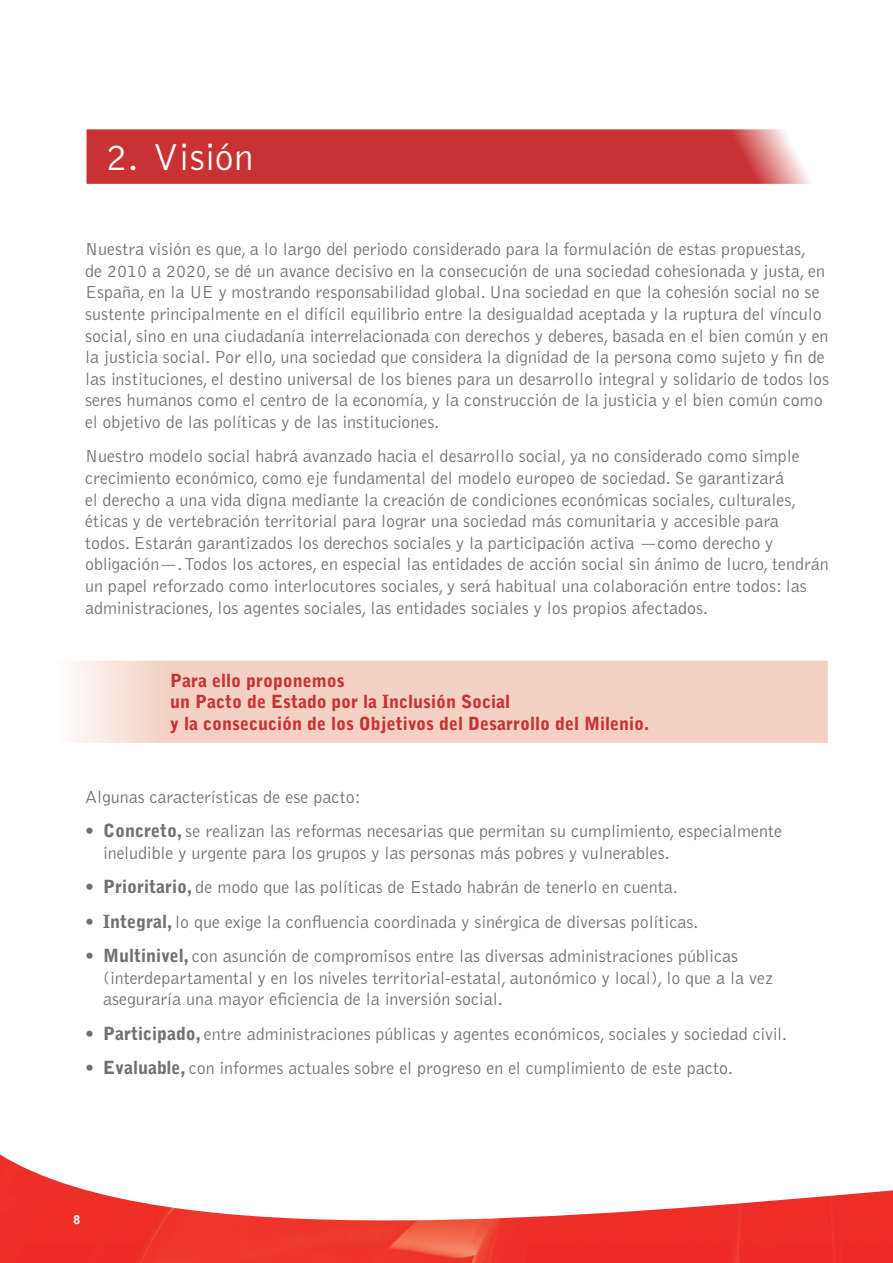
<style>
.page{position:relative;width:893px;height:1263px;background:#fff}
.page>*{position:absolute;margin:0;border:0;box-sizing:border-box;transform-origin:0 0}
.t1{font:300 39px "Bell Gothic Std";color:#fff}
.txt{font:300 18px/21.6px "Bell Gothic Std";color:#717074}
.t2{font:900 18px/21.6px "Bell Gothic Std";color:#c93133}
.t3{font:900 12px "Bell Gothic Std";color:#fff}
.s1{font-weight:900}
</style>
<div class="page">
<img style="left:0;top:1154px;width:892px;height:109px">
<img style="left:892px;top:1190px;width:1px;height:73px">
<div style="left:85px;top:128px;width:775px;height:57px;background:#c93133;border:1px solid #fff"></div>
<div style="left:55px;top:660px;width:773px;height:83px;background:#f3d2c4"></div>
<div style="left:54px;top:659px;width:775px;height:85px;border:1px solid #fff"></div>
<p class="t1" style="left:106px;top:136px;width:149px">2. Visión</p>
<p class="txt" style="left:85px;top:239px;width:746px">Nuestra visión es que, a lo largo del periodo considerado para la formulación de estas propuestas,<br>de 2010 a 2020, se dé un avance decisivo en la consecución de una sociedad cohesionada y justa, en España, en la UE y mostrando responsabilidad global. Una sociedad en que la cohesión social no se sustente principalmente en el difícil equilibrio entre la desigualdad aceptada y la ruptura del vínculo social, sino en una ciudadanía interrelacionada con derechos y deberes, basada en el bien común y en la justicia social. Por ello, una sociedad que considera la dignidad de la persona como sujeto y fin de las instituciones, el destino universal de los bienes para un desarrollo integral y solidario de todos los seres humanos como el centro de la economía, y la construcción de la justicia y el bien común como el objetivo de las políticas y de las instituciones.</p>
<p class="txt" style="left:85px;top:446px;width:745px">Nuestro modelo social habrá avanzado hacia el desarrollo social, ya no considerado como simple crecimiento económico, como eje fundamental del modelo europeo de sociedad. Se garantizará<br>el derecho a una vida digna mediante la creación de condiciones económicas sociales, culturales, éticas y de vertebración territorial para lograr una sociedad más comunitaria y accesible para<br>todos. Estarán garantizados los derechos sociales y la participación activa —como derecho y obligación—. Todos los actores, en especial las entidades de acción social sin ánimo de lucro, tendrán un papel reforzado como interlocutores sociales, y será habitual una colaboración entre todos: las administraciones, los agentes sociales, las entidades sociales y los propios afectados.</p>
<p class="t2" style="left:170px;top:670px;width:480px">Para ello proponemos<br>un Pacto de Estado por la Inclusión Social<br>y la consecución de los Objetivos del Desarrollo del Milenio.</p>
<p class="txt" style="left:85px;top:787px;width:277px">Algunas características de ese pacto:</p>
<p class="txt" style="left:103px;top:821px;width:681px;text-indent:-18px"><span class="s1">• concreto,</span> se realizan las reformas necesarias que permitan su cumplimiento, especialmente ineludible y urgente para los grupos y las personas más pobres y vulnerables.</p>
<p class="txt" style="left:85px;top:877px;width:594px"><span class="s1">• prioritario,</span> de modo que las políticas de estado habrán de tenerlo en cuenta.</p>
<p class="txt" style="left:85px;top:911px;width:615px"><span class="s1">• integral,</span> lo que exige la confluencia coordinada y sinérgica de diversas políticas.</p>
<p class="txt" style="left:103px;top:946px;width:672px;text-indent:-18px"><span class="s1">• m ultinivel,</span> con asunción de compromisos entre las diversas administraciones públicas (interdepartamental y en los niveles territorial-estatal, autonómico y local), lo que a la vez aseguraría una mayor eficiencia de la inversión social.</p>
<p class="txt" style="left:85px;top:1023px;width:704px"><span class="s1">• participado,</span> entre administraciones públicas y agentes económicos, sociales y sociedad civil.</p>
<p class="txt" style="left:85px;top:1058px;width:650px"><span class="s1">• evaluable,</span> con informes actuales sobre el progreso en el cumplimiento de este pacto.</p>
<p class="t3" style="left:73px;top:1213px;width:8px">8</p>
</div>
